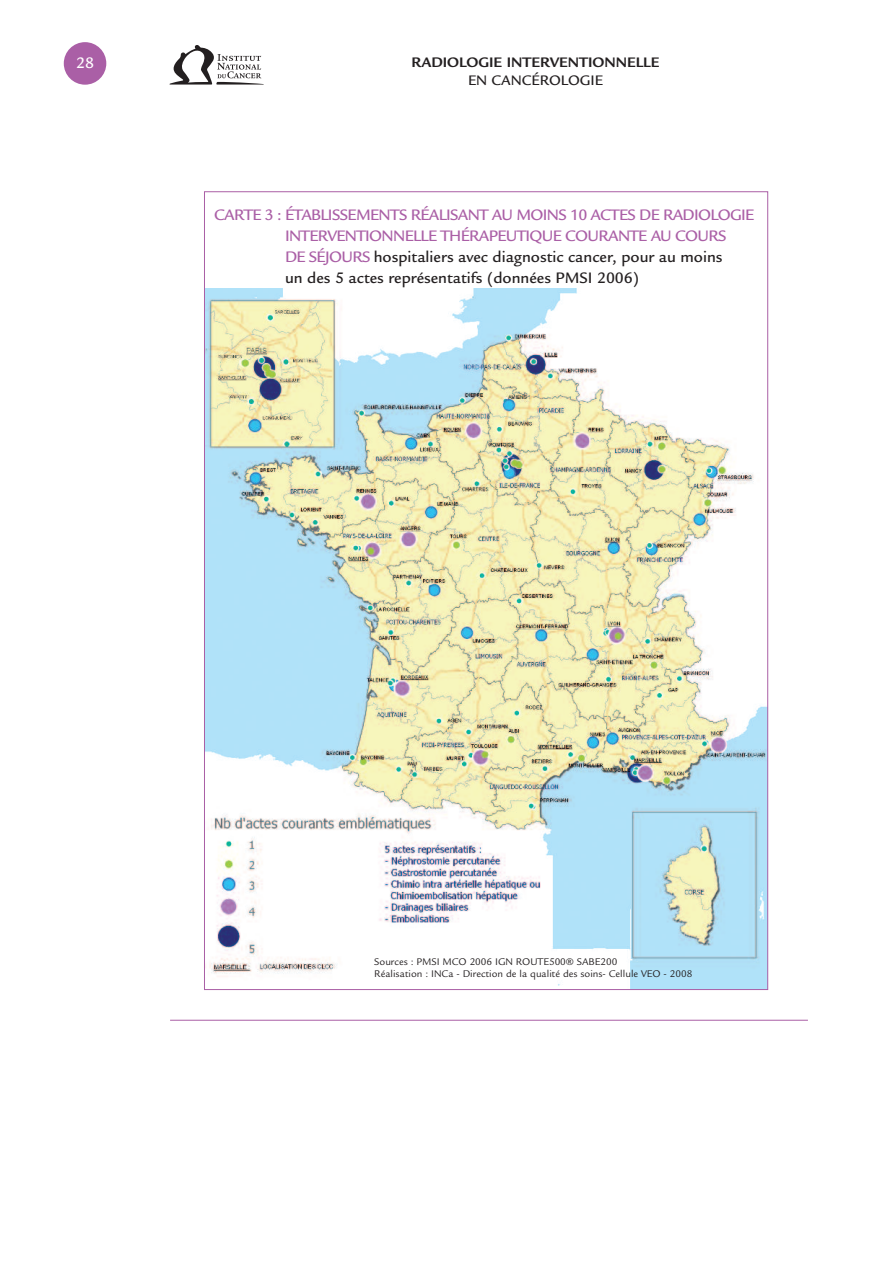
<style>
.page{position:relative;width:893px;height:1263px;background:#fff}
.page>*{position:absolute;margin:0;border:0;box-sizing:border-box;transform-origin:0 0}
.t1{font:500 16.5px/21px "Legacy Sans";letter-spacing:-.04em;color:#aa5fa6}
.t2{font:500 16.5px "Legacy Sans";color:#fff}
.t3{font:700 15px "Legacy Sans";color:#231f20}
.t4{font:500 15px "Legacy Sans";color:#231f20}
.t5{font:10.5px/12px "Legacy Sans";color:#231f20}
.s1{color:#231f20}
</style>
<div class="page">
<div style="left:64px;top:42px;width:42px;height:43px;background:#aa5fa6;border-radius:50%"></div>
<svg style="left:170px;top:45px;width:94px;height:40px"></svg>
<hr style="left:170px;top:1020px;width:638px;height:1px;background:#aa5fa6">
<img style="left:206px;top:288px;width:560px;height:700px">
<p class="t2" style="left:76px;top:57px;width:19px">28</p>
<p class="t3" style="left:412px;top:57px;width:249px">RADIOLOGIE INTERVENTIONNELLE</p>
<p class="t4" style="left:468px;top:75px;width:136px">EN CANCÉROLOGIE</p>
<p class="t1" style="left:285px;top:206px;width:471px;text-indent:-71px">CARTE 3 : ÉTABLISSEMENTS RÉALISANT AU MOINS 10 ACTES DE RADIOLOGIE INTERVENTIONNELLE THÉRAPEUTIQUE COURANTE AU COURS<br>DE SÉJOURS <span class="s1">hospitaliers avec diagnostic cancer, pour au moins<br>un des 5 actes représentatifs (données PMSI 2006)</span></p>
<p class="t5" style="left:374px;top:956px;width:320px">Sources : PMSI MCO 2006 IGN ROUTE500® SABE200<br>Réalisation : INCa - Direction de la qualité des soins- Cellule VEO - 2008</p>
</div>
